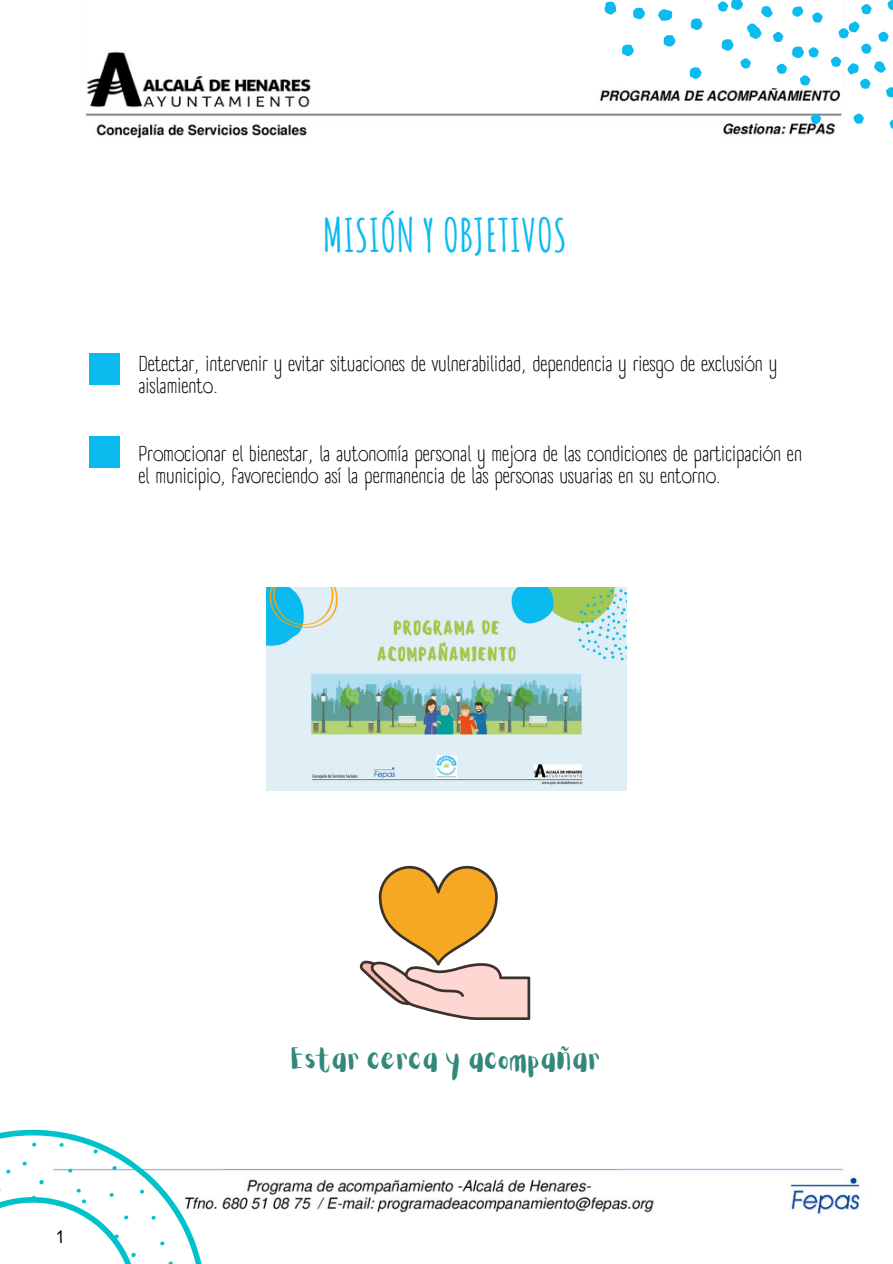
<style>
.page{position:relative;width:893px;height:1264px;background:#fff}
.page>*{position:absolute;margin:0;border:0;box-sizing:border-box;transform-origin:0 0}
.t1{font:700 45px "Amatic SC";color:#0bbbef}
.t2{font:24px "Aloja Extended";color:#33887b}
.t3{font:21px/22.5px "A Day Without Sun Text";color:#000}
.t4{font:700 18px "A Day Without Sun Text";color:#000}
</style>
<div class="page">
<img style="left:85px;top:1px;width:775px;height:1214px">
<svg style="left:359px;top:851px;width:171px;height:168px"></svg>
<img style="left:267px;top:588px;width:360px;height:202px">
<svg style="left:0;top:1059px;width:276px;height:204px"></svg>
<div style="left:89px;top:353px;width:31px;height:31px;background:#0bbbef"></div>
<div style="left:89px;top:436px;width:31px;height:32px;background:#0bbbef"></div>
<svg style="left:604px;top:2px;width:12px;height:13px"></svg>
<svg style="left:658px;top:9px;width:14px;height:12px"></svg>
<svg style="left:690px;top:18px;width:12px;height:12px"></svg>
<svg style="left:663px;top:35px;width:12px;height:12px"></svg>
<svg style="left:622px;top:44px;width:12px;height:12px"></svg>
<svg style="left:689px;top:67px;width:12px;height:11px"></svg>
<svg style="left:633px;top:8px;width:12px;height:11px"></svg>
<svg style="left:808px;top:112px;width:15px;height:14px"></svg>
<svg style="left:889px;top:120px;width:3px;height:9px"></svg>
<svg style="left:851px;top:112px;width:13px;height:14px"></svg>
<svg style="left:715px;top:0;width:177px;height:100px"></svg>
<p class="t1" style="left:323px;top:206px;width:245px">MISIÓN Y OBJETIVOS</p>
<p class="t3" style="left:138px;top:352px;width:640px">Detectar, intervenir y evitar situaciones de vulnerabilidad, dependencia y riesgo de exclusión y aislamiento.</p>
<p class="t3" style="left:138px;top:442px;width:665px">Promocionar el bienestar, la autonomía personal y mejora de las condiciones de participación en el municipio, favoreciendo así la permanencia de las personas usuarias en su entorno.</p>
<h1 class="t4" style="left:56px;top:1226px;width:9px">1</h1>
<p class="t2" style="left:292px;top:1048px;width:311px">Estar cerca y acompañar</p>
</div>
